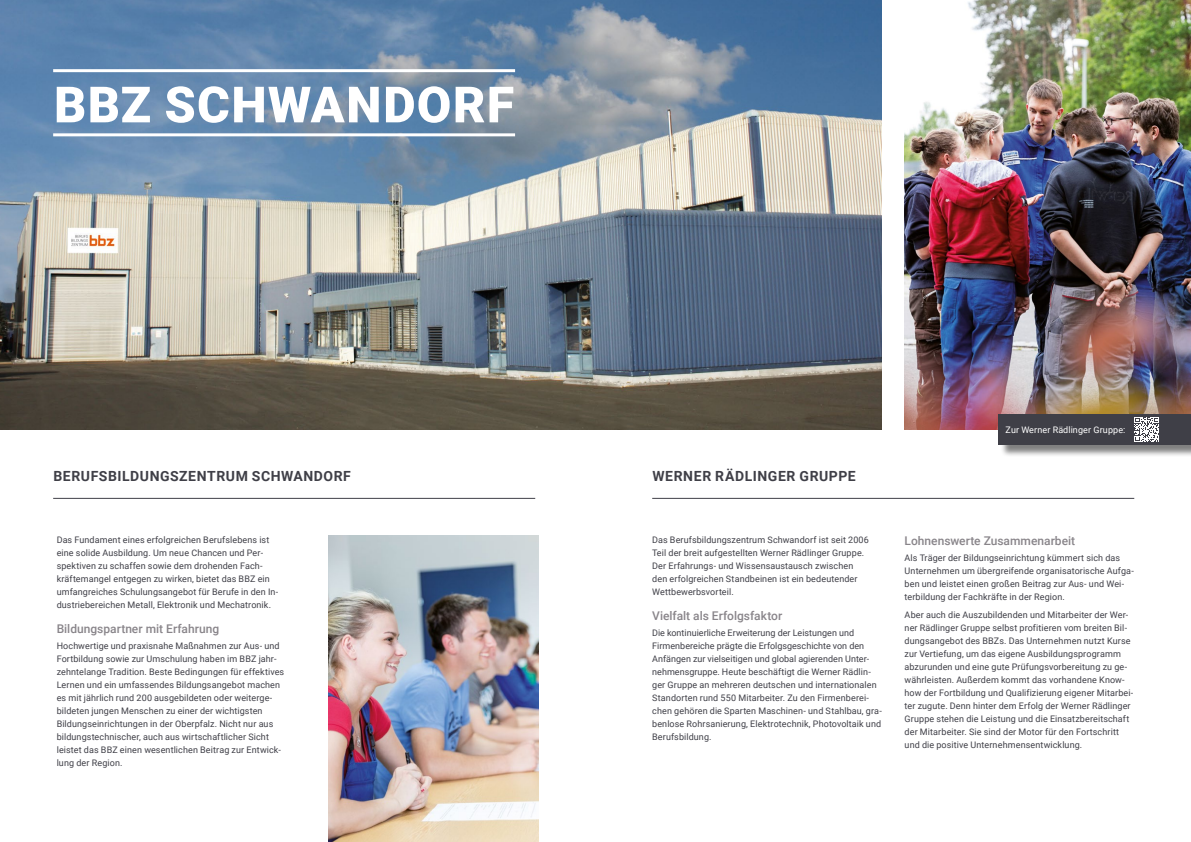
<style>
.page{position:relative;width:1191px;height:842px;background:#fff}
.page>*{position:absolute;margin:0;border:0;box-sizing:border-box;transform-origin:0 0}
.t1{font:900 50px "Roboto";letter-spacing:.025em;color:#fff}
.t2{font:700 14px "Roboto";letter-spacing:.04em;color:#3f3f47}
.t3{font:500 12px "Roboto";color:#89858a}
.t4{font:9px/13px "Roboto";letter-spacing:.01em;color:#3f3f47}
.t5{font:9px "Roboto";letter-spacing:.015em;color:#fff}
</style>
<div class="page">
<img style="left:0;top:0;width:882px;height:429px">
<img style="left:904px;top:0;width:287px;height:429px">
<img style="left:329px;top:536px;width:210px;height:306px">
<hr style="left:53px;top:498px;width:482px;height:1px;background:#3f3f47">
<hr style="left:652px;top:498px;width:482px;height:1px;background:#3f3f47">
<hr style="left:53px;top:133px;width:462px;height:3px;background:#fff">
<hr style="left:53px;top:69px;width:462px;height:3px;background:#fff">
<div style="left:999px;top:415px;width:192px;height:42px;background:#000;opacity:.5"></div>
<div style="left:998px;top:414px;width:193px;height:31px;background:#3f3f47"></div>
<svg style="left:1134px;top:417px;width:25px;height:25px"></svg>
<h1 class="t1" style="left:54px;top:70px;width:462px">BBZ SCHWANDORF</h1>
<h2 class="t2" style="left:53px;top:466px;width:299px">BERUFSBILDUNGSZENTRUM SCHWANDORF</h2>
<h2 class="t2" style="left:652px;top:466px;width:205px">WERNER RÄDLINGER GRUPPE</h2>
<p class="t4" style="left:57px;top:532px;width:223px">Das Fundament eines erfolgreichen Berufslebens ist eine solide Ausbildung. Um neue Chancen und Per&shy;spektiven zu schaffen sowie dem drohenden Fach&shy;kräftemangel entgegen zu wirken, bietet das BBZ ein umfangreiches Schulungsangebot für Berufe in den In&shy;dustriebereichen Metall, Elektronik und Mechatronik.</p>
<h3 class="t3" style="left:57px;top:620px;width:164px">Bildungspartner mit Erfahrung</h3>
<p class="t4" style="left:57px;top:639px;width:229px">Hochwertige und praxisnahe Maßnahmen zur Aus- und Fortbildung sowie zur Umschulung haben im BBZ jahr&shy;zehntelange Tradition. Beste Bedingungen für effektives Lernen und ein umfassendes Bildungsangebot machen es mit jährlich rund 200 ausgebildeten oder weiterge&shy;bildeten jungen Menschen zu einer der wichtigsten Bildungseinrichtungen in der Oberpfalz. Nicht nur aus bildungstechnischer, auch aus wirtschaftlicher Sicht leistet das BBZ einen wesentlichen Beitrag zur Entwick&shy;lung der Region.</p>
<p class="t4" style="left:652px;top:532px;width:218px">Das Berufsbildungszentrum Schwandorf ist seit 2006<br>Teil der breit aufgestellten Werner Rädlinger Gruppe.<br>Der Erfahrungs- und Wissensaustausch zwischen den erfolgreichen Standbeinen ist ein bedeutender Wettbewerbsvorteil.</p>
<h3 class="t3" style="left:652px;top:607px;width:132px">Vielfalt als Erfolgsfaktor</h3>
<p class="t4" style="left:652px;top:626px;width:231px">Die kontinuierliche Erweiterung der Leistungen und Firmenbereiche prägte die Erfolgsgeschichte von den Anfängen zur vielseitigen und global agierenden Unter&shy;nehmensgruppe. Heute beschäftigt die Werner Rädlin&shy;ger Gruppe an mehreren deutschen und internationalen Standorten rund 550 Mitarbeiter. Zu den Firmenberei&shy;chen gehören die Sparten Maschinen- und Stahlbau, gra&shy;benlose Rohrsanierung, Elektrotechnik, Photovoltaik und Berufsbildung.</p>
<p class="t5" style="left:1005px;top:423px;width:121px">Zur Werner Rädlinger Gruppe:</p>
<h3 class="t3" style="left:904px;top:532px;width:172px">Lohnenswerte Zusammenarbeit</h3>
<p class="t4" style="left:904px;top:551px;width:231px">Als Träger der Bildungseinrichtung kümmert sich das Unternehmen um übergreifende organisatorische Aufga&shy;ben und leistet einen großen Beitrag zur Aus- und Wei&shy;terbildung der Fachkräfte in der Region.</p>
<p class="t4" style="left:904px;top:608px;width:230px">Aber auch die Auszubildenden und Mitarbeiter der Wer&shy;ner Rädlinger Gruppe selbst profitieren vom breiten Bil&shy;dungsangebot des BBZs. Das Unternehmen nutzt Kurse zur Vertiefung, um das eigene Ausbildungsprogramm abzurunden und eine gute Prüfungsvorbereitung zu ge&shy;währleisten. Außerdem kommt das vorhandene Know&shy;how der Fortbildung und Qualifizierung eigener Mitarbei&shy;ter zugute. Denn hinter dem Erfolg der Werner Rädlinger Gruppe stehen die Leistung und die Einsatzbereitschaft der Mitarbeiter. Sie sind der Motor für den Fortschritt und die positive Unternehmensentwicklung.</p>
</div>
